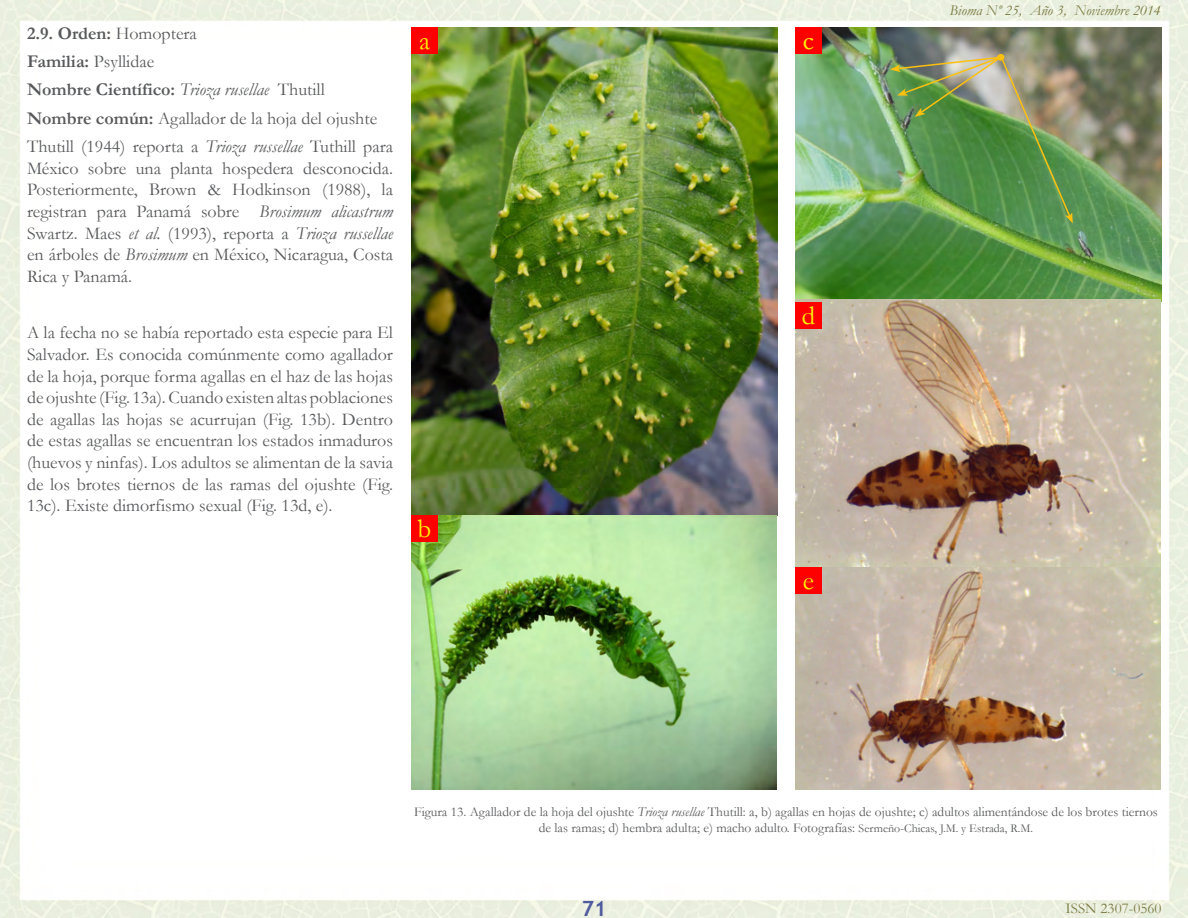
<style>
.page{position:relative;width:1188px;height:918px;background:#fff}
.page>*{position:absolute;margin:0;border:0;box-sizing:border-box;transform-origin:0 0}
.t1{font:27px "Garamond";color:#fff200}
.t2{font:700 21px "Trebuchet MS";color:#4f5b9e}
.t3{font:18px/21.6px "Garamond";color:#58595b;text-align:justify}
.t4{font:italic 15px "Garamond";color:#7b7b43}
.t5{font:15px "Garamond";color:#7b7b43}
.t6{font:13.5px/16.2px "Garamond";color:#58595b;text-align:center}
.s1{font-weight:700}
.s2{font-style:italic}
.s3{font-size:12px}
</style>
<div class="page">
<img style="left:0;top:0;width:1188px;height:918px">
<img style="left:411px;top:27px;width:366px;height:763px">
<img style="left:795px;top:27px;width:367px;height:275px">
<img style="left:795px;top:299px;width:366px;height:491px">
<div style="left:411px;top:27px;width:27px;height:27px;background:#f00"></div>
<div style="left:795px;top:567px;width:27px;height:27px;background:#f00"></div>
<div style="left:411px;top:515px;width:27px;height:27px;background:#f00"></div>
<div style="left:795px;top:27px;width:27px;height:27px;background:#f00"></div>
<div style="left:795px;top:302px;width:27px;height:27px;background:#f00"></div>
<img style="left:890px;top:54px;width:183px;height:170px">
<p class="t3" style="left:27px;top:18px;width:367px;line-height:28.3px;text-align:left"><span class="s1">2.9. Orden:</span> Homoptera<br><span class="s1">Familia:</span> Psyllidae<br><span class="s1">Nombre Científico:</span> <span class="s2">Trioza rusellae</span> Thutill <span class="s1">Nombre común:</span> Agallador de la hoja del ojushte Thutill (1944) reporta a <span class="s2">Trioza russellae</span> Tuthill para</p>
<p class="t3" style="left:27px;top:157px;width:368px">México sobre una planta hospedera desconocida.<br>Posteriormente, Brown &amp; Hodkinson (1988), la registran para Panamá sobre <span class="s2">Brosimum alicastrum </span>Swartz. Maes <span class="s2">et al.</span> (1993), reporta a <span class="s2">Trioza russellae </span>en árboles de <span class="s2">Brosimum</span> en México, Nicaragua, Costa Rica y Panamá.</p>
<p class="t3" style="left:27px;top:322px;width:368px">A la fecha no se había reportado esta especie para El Salvador. Es conocida comúnmente como agallador de la hoja, porque forma agallas en el haz de las hojas de ojushte (Fig. 13a). Cuando existen altas poblaciones de agallas las hojas se acurrujan (Fig. 13b). Dentro de estas agallas se encuentran los estados inmaduros (huevos y ninfas). Los adultos se alimentan de la savia de los brotes tiernos de las ramas del ojushte (Fig.<br>13c). Existe dimorfismo sexual (Fig. 13d, e).</p>
<h1 class="t1" style="left:419px;top:23px;width:12px">a</h1>
<h1 class="t1" style="left:418px;top:511px;width:15px">b</h1>
<h1 class="t1" style="left:803px;top:23px;width:13px">c</h1>
<h1 class="t1" style="left:802px;top:298px;width:15px">d</h1>
<h1 class="t1" style="left:803px;top:563px;width:13px">e</h1>
<p class="t4" style="left:950px;top:0;width:213px">Bioma Nº 25, Año 3, Noviembre 2014</p>
<p class="t6" style="left:414px;top:803px;width:745px">Figura 13. Agallador de la hoja del ojushte <span class="s2">Trioza rusellae</span> Thutill: a, b) agallas en hojas de ojushte; c) adultos alimentándose de los brotes tiernos de las ramas; d) hembra adulta; e) macho adulto. Fotografías: <span class="s3">Sermeño-Chicas, J.M. y Estrada, R.M.</span></p>
<p class="t2" style="left:582px;top:895px;width:26px">71</p>
<p class="t5" style="left:1066px;top:898px;width:97px">ISSN 2307-0560</p>
</div>
